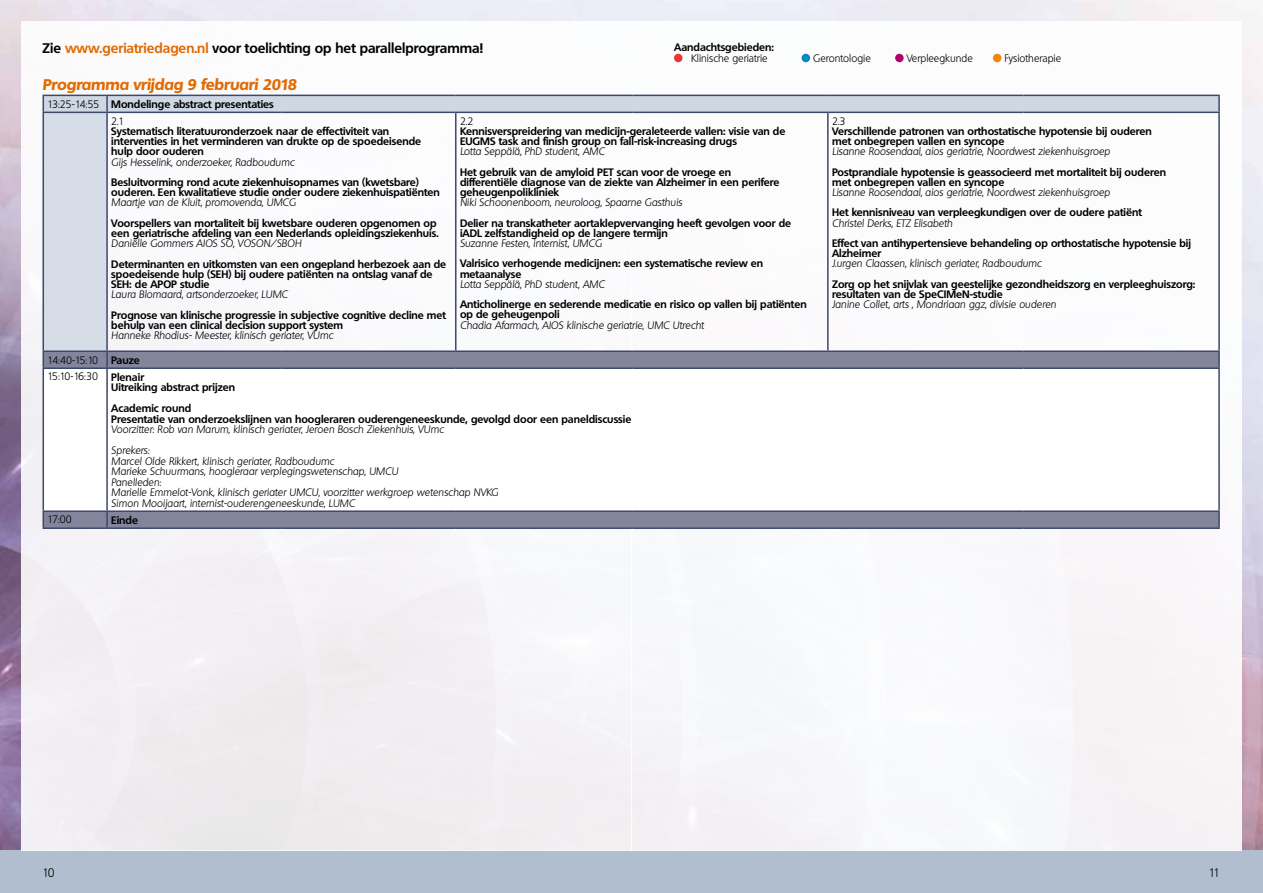
<style>
.page{position:relative;width:1263px;height:893px;background:#fff}
.page>*{position:absolute;margin:0;border:0;box-sizing:border-box;transform-origin:0 0}
.t1{font:italic 800 15px "Quebec";color:#e16a03}
.t2{font:700 13.5px "Quebec";color:#000}
.t3{font:300 12px "Quebec";color:#000}
.t4{font:700 10.5px/10.2px "Quebec";color:#000}
.t5{font:italic 300 10.5px/10.5px "Quebec";color:#000}
.t6{font:300 10.5px "Quebec";color:#000}
.t7{font:300 10.5px/17px "Quebec";letter-spacing:-.13em;color:#000}
.s1{color:#e16a03}
.s2{font-weight:300}
.s3{font-weight:700}
</style>
<div class="page">
<img style="left:0;top:0;width:1263px;height:850px">
<div style="left:0;top:850px;width:631px;height:43px;background:#b0becf"></div>
<div style="left:631px;top:850px;width:632px;height:43px;background:#b0becf"></div>
<div style="left:631px;top:21px;width:611px;height:829px;background:#fff"></div>
<div style="left:21px;top:21px;width:610px;height:829px;background:linear-gradient(to right,#f4f1f5,#f8f8fa)"></div>
<div style="left:43px;top:112px;width:64px;height:239px;background:#d6dde7"></div>
<div style="left:44px;top:352px;width:1174px;height:175px;background:#83859d"></div>
<div style="left:43px;top:368px;width:64px;height:143px;background:#fff"></div>
<div style="left:107px;top:368px;width:1112px;height:143px;background:#fff"></div>
<svg style="left:43px;top:95px;width:1177px;height:17px"></svg>
<svg style="left:43px;top:352px;width:1px;height:15px"></svg>
<svg style="left:106px;top:352px;width:2px;height:15px"></svg>
<svg style="left:1218px;top:352px;width:2px;height:15px"></svg>
<hr style="left:43px;top:369px;width:1px;height:141px;background:#3d496a">
<hr style="left:106px;top:369px;width:2px;height:141px;background:#3d496a">
<hr style="left:1218px;top:369px;width:2px;height:141px;background:#3d496a">
<hr style="left:43px;top:510px;width:64px;height:2px;background:#3d496a">
<svg style="left:43px;top:512px;width:1px;height:15px"></svg>
<hr style="left:107px;top:510px;width:174px;height:2px;background:#3d496a">
<svg style="left:106px;top:512px;width:2px;height:15px"></svg>
<hr style="left:281px;top:510px;width:175px;height:2px;background:#3d496a">
<hr style="left:456px;top:510px;width:176px;height:2px;background:#3d496a">
<hr style="left:632px;top:510px;width:196px;height:2px;background:#3d496a">
<hr style="left:828px;top:510px;width:195px;height:2px;background:#3d496a">
<hr style="left:1023px;top:510px;width:197px;height:2px;background:#3d496a">
<svg style="left:1218px;top:512px;width:2px;height:15px"></svg>
<hr style="left:43px;top:527px;width:64px;height:2px;background:#3d496a">
<hr style="left:107px;top:527px;width:174px;height:2px;background:#3d496a">
<hr style="left:281px;top:527px;width:175px;height:2px;background:#3d496a">
<hr style="left:456px;top:527px;width:176px;height:2px;background:#3d496a">
<hr style="left:632px;top:527px;width:196px;height:2px;background:#3d496a">
<hr style="left:828px;top:527px;width:195px;height:2px;background:#3d496a">
<hr style="left:1023px;top:527px;width:197px;height:2px;background:#3d496a">
<hr style="left:43px;top:113px;width:1px;height:237px;background:#3d496a">
<hr style="left:106px;top:113px;width:2px;height:237px;background:#3d496a">
<hr style="left:455px;top:113px;width:1px;height:237px;background:#3d496a">
<hr style="left:827px;top:113px;width:2px;height:237px;background:#3d496a">
<hr style="left:1218px;top:113px;width:2px;height:237px;background:#3d496a">
<hr style="left:43px;top:350px;width:64px;height:2px;background:#3d496a">
<hr style="left:107px;top:350px;width:174px;height:2px;background:#3d496a">
<hr style="left:281px;top:350px;width:175px;height:2px;background:#3d496a">
<hr style="left:456px;top:350px;width:176px;height:2px;background:#3d496a">
<hr style="left:632px;top:350px;width:196px;height:2px;background:#3d496a">
<hr style="left:828px;top:350px;width:195px;height:2px;background:#3d496a">
<hr style="left:1023px;top:350px;width:197px;height:2px;background:#3d496a">
<hr style="left:43px;top:112px;width:64px;height:1px;background:#3d496a">
<hr style="left:107px;top:112px;width:174px;height:1px;background:#3d496a">
<hr style="left:281px;top:112px;width:175px;height:1px;background:#3d496a">
<hr style="left:456px;top:112px;width:176px;height:1px;background:#3d496a">
<hr style="left:632px;top:112px;width:196px;height:1px;background:#3d496a">
<hr style="left:828px;top:112px;width:195px;height:1px;background:#3d496a">
<hr style="left:1023px;top:112px;width:197px;height:1px;background:#3d496a">
<hr style="left:43px;top:367px;width:64px;height:2px;background:#3d496a">
<hr style="left:107px;top:367px;width:174px;height:2px;background:#3d496a">
<hr style="left:281px;top:367px;width:175px;height:2px;background:#3d496a">
<hr style="left:456px;top:367px;width:176px;height:2px;background:#3d496a">
<hr style="left:632px;top:367px;width:196px;height:2px;background:#3d496a">
<hr style="left:828px;top:367px;width:195px;height:2px;background:#3d496a">
<hr style="left:1023px;top:367px;width:197px;height:2px;background:#3d496a">
<div style="left:674px;top:54px;width:8px;height:8px;background:#e73639;border-radius:50%"></div>
<div style="left:801px;top:54px;width:9px;height:8px;background:#0088c2;border-radius:50%"></div>
<div style="left:895px;top:54px;width:9px;height:8px;background:#b0026c;border-radius:50%"></div>
<div style="left:993px;top:54px;width:8px;height:8px;background:#f18700;border-radius:50%"></div>
<p class="t2" style="left:43px;top:40px;width:442px">Zie <span class="s1">www.geriatriedagen.nl</span> voor toelichting op het parallelprogramma!</p>
<h1 class="t1" style="left:43px;top:74px;width:256px">Programma vrijdag 9 februari 2018</h1>
<p class="t4" style="left:674px;top:42px;width:102px">Aandachtsgebieden:</p>
<p class="t6" style="left:691px;top:52px;width:78px">Klinische geriatrie</p>
<p class="t6" style="left:813px;top:52px;width:59px">Gerontologie</p>
<p class="t6" style="left:907px;top:52px;width:68px">Verpleegkunde</p>
<p class="t6" style="left:1004px;top:52px;width:58px">Fysiotherapie</p>
<p class="t4" style="left:111px;top:96px;width:164px;line-height:16.6px;text-indent:-64px"><span class="s2">13:25-14:55</span> Mondelinge abstract presentaties<br><span class="s2">2.1</span></p>
<p class="t4" style="left:111px;top:126px;width:311px">Systematisch literatuuronderzoek naar de effectiviteit van interventies in het verminderen van drukte op de spoedeisende hulp door ouderen</p>
<p class="t5" style="left:111px;top:157px;width:185px">Gijs Hesselink, onderzoeker, Radboudumc</p>
<p class="t4" style="left:111px;top:177px;width:330px">Besluitvorming rond acute ziekenhuisopnames van (kwetsbare) ouderen. Een kwalitatieve studie onder oudere ziekenhuispatiënten</p>
<p class="t5" style="left:111px;top:197px;width:186px">Maartje van de Kluit, promovenda, UMCG</p>
<p class="t4" style="left:111px;top:218px;width:329px">Voorspellers van mortaliteit bij kwetsbare ouderen opgenomen op een geriatrische afdeling van een Nederlands opleidingsziekenhuis.</p>
<p class="t5" style="left:111px;top:238px;width:192px">Daniëlle Gommers AIOS SO, VOSON/SBOH</p>
<p class="t4" style="left:111px;top:258px;width:336px">Determinanten en uitkomsten van een ongepland herbezoek aan de spoedeisende hulp (SEH) bij oudere patiënten na ontslag vanaf de<br>SEH: de APOP studie</p>
<p class="t5" style="left:111px;top:289px;width:178px">Laura Blomaard, artsonderzoeker, LUMC</p>
<p class="t4" style="left:111px;top:309px;width:336px">Prognose van klinische progressie in subjective cognitive decline met behulp van een clinical decision support system</p>
<p class="t5" style="left:111px;top:330px;width:223px">Hanneke Rhodius- Meester, klinisch geriater, VUmc</p>
<p class="t6" style="left:460px;top:114px;width:15px">2.2</p>
<p class="t4" style="left:460px;top:126px;width:327px">Kennisverspreidering van medicijn-geraleteerde vallen: visie van de<br>EUGMS task and finish group on fall-risk-increasing drugs</p>
<p class="t5" style="left:460px;top:146px;width:146px">Lotta Seppälä, PhD student, AMC</p>
<p class="t4" style="left:460px;top:167px;width:321px">Het gebruik van de amyloid PET scan voor de vroege en differentiële diagnose van de ziekte van Alzheimer in een perifere geheugenpolikliniek</p>
<p class="t5" style="left:460px;top:197px;width:224px">Niki Schoonenboom, neuroloog, Spaarne Gasthuis</p>
<p class="t4" style="left:460px;top:218px;width:333px">Delier na transkatheter aortaklepvervanging heeft gevolgen voor de iADL zelfstandigheid op de langere termijn</p>
<p class="t5" style="left:460px;top:238px;width:143px">Suzanne Festen, internist, UMCG</p>
<p class="t4" style="left:460px;top:258px;width:305px">Valrisico verhogende medicijnen: een systematische review en metaanalyse</p>
<p class="t5" style="left:460px;top:279px;width:146px">Lotta Seppälä, PhD student, AMC</p>
<p class="t4" style="left:460px;top:299px;width:348px">Anticholinerge en sederende medicatie en risico op vallen bij patiënten op de geheugenpoli</p>
<p class="t5" style="left:460px;top:320px;width:246px">Chadia Afarmach, AIOS klinische geriatrie, UMC Utrecht</p>
<p class="t7" style="left:48px;top:351px;width:94px">14:40-15:10 <span class="s3">Pauze<br></span>15:10-16:30</p>
<p class="t4" style="left:111px;top:371px;width:125px">Plenair<br>Uitreiking abstract prijzen</p>
<p class="t4" style="left:111px;top:403px;width:522px">Academic round<br>Presentatie van onderzoekslijnen van hoogleraren ouderengeneeskunde, gevolgd door een paneldiscussie</p>
<p class="t5" style="left:111px;top:419px;width:334px;line-height:21px">Voorzitter: Rob van Marum, klinisch geriater, Jeroen Bosch Ziekenhuis, VUmc<br>Sprekers:</p>
<p class="t5" style="left:111px;top:456px;width:388px">Marcel Olde Rikkert, klinisch geriater, Radboudumc<br>Marieke Schuurmans, hoogleraar verplegingswetenschap, UMCU<br>Panelleden:<br>Marielle Emmelot-Vonk, klinisch geriater UMCU, voorzitter werkgroep wetenschap NVKG Simon Mooijaart, internist-ouderengeneeskunde, LUMC</p>
<p class="t6" style="left:48px;top:513px;width:26px">17:00</p>
<p class="t4" style="left:111px;top:515px;width:28px">Einde</p>
<p class="t6" style="left:832px;top:114px;width:15px">2.3</p>
<p class="t4" style="left:832px;top:126px;width:321px">Verschillende patronen van orthostatische hypotensie bij ouderen met onbegrepen vallen en syncope</p>
<p class="t5" style="left:832px;top:146px;width:279px">Lisanne Roosendaal, aios geriatrie, Noordwest ziekenhuisgroep</p>
<p class="t4" style="left:832px;top:166px;width:335px">Postprandiale hypotensie is geassocieerd met mortaliteit bij ouderen met onbegrepen vallen en syncope</p>
<p class="t5" style="left:832px;top:187px;width:279px">Lisanne Roosendaal, aios geriatrie, Noordwest ziekenhuisgroep</p>
<p class="t4" style="left:832px;top:207px;width:311px">Het kennisniveau van verpleegkundigen over de oudere patiënt</p>
<p class="t5" style="left:832px;top:218px;width:122px">Christel Derks, ETZ Elisabeth</p>
<p class="t4" style="left:832px;top:238px;width:360px">Effect van antihypertensieve behandeling op orthostatische hypotensie bij<br>Alzheimer</p>
<p class="t5" style="left:832px;top:258px;width:211px">J.urgen Claassen, klinisch geriater, Radboudumc</p>
<p class="t4" style="left:832px;top:279px;width:365px">Zorg op het snijvlak van geestelijke gezondheidszorg en verpleeghuiszorg: resultaten van de SpeCIMeN-studie</p>
<p class="t5" style="left:832px;top:299px;width:226px">Janine Collet, arts , Mondriaan ggz, divisie ouderen</p>
<p class="t3" style="left:43px;top:865px;width:14px">10</p>
<p class="t3" style="left:1209px;top:865px;width:13px">11</p>
</div>
